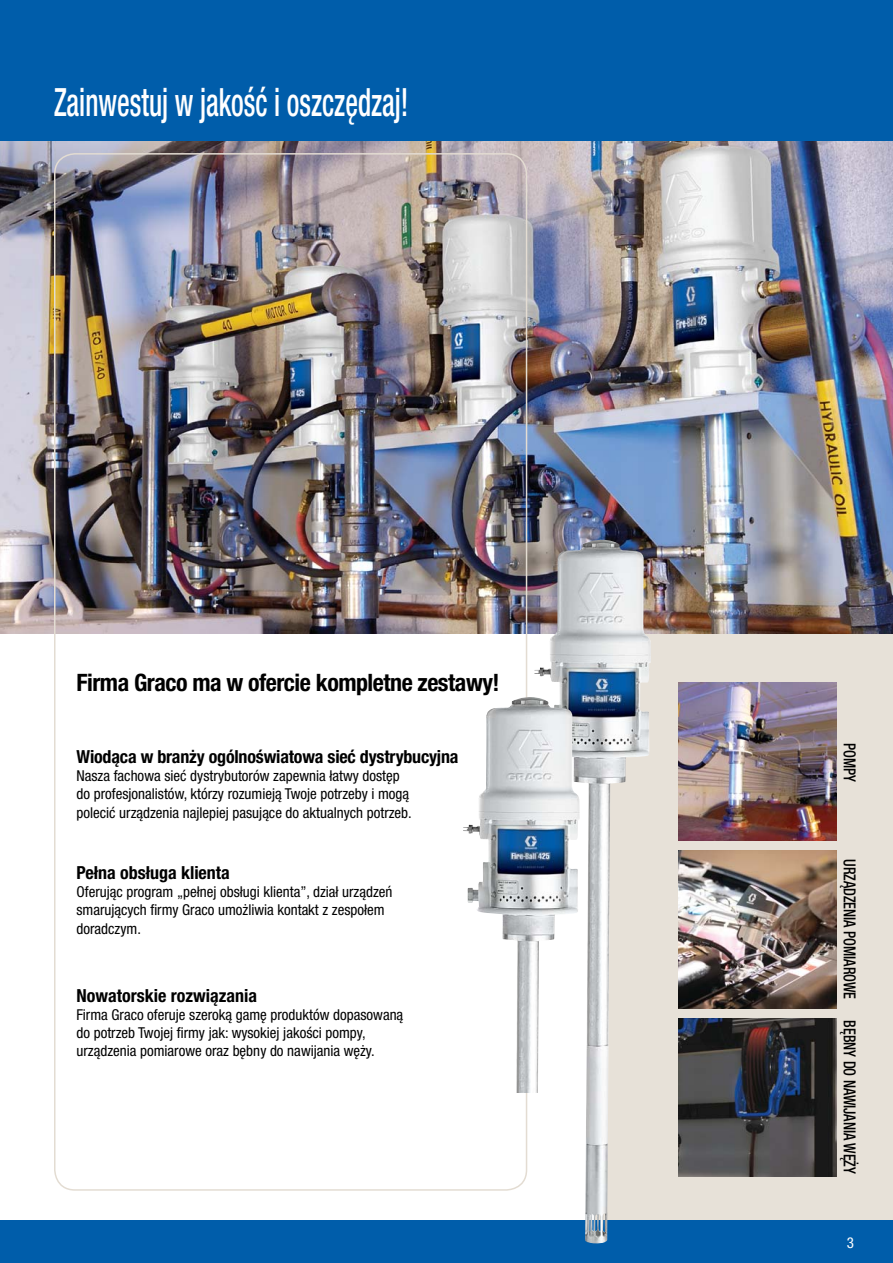
<style>
.page{position:relative;width:893px;height:1263px;background:#fff}
.page>*{position:absolute;margin:0;border:0;box-sizing:border-box;transform-origin:0 0}
.t1{font:500 condensed 39px "Helvetica Neue LTCE";color:#fff;scale:.7 1}
.t2{font:700 condensed 24px "Helvetica Neue LTCE";letter-spacing:-.02em;color:#000}
.t3{font:700 condensed 18px "Helvetica Neue LTCE";letter-spacing:-.01em;color:#000}
.t4{font:500 condensed 16.65px "Helvetica Neue LTCE";color:#000;scale:.85 1}
.t5{font:condensed 15px/18px "Helvetica Neue LTCE";color:#000}
.t6{font:condensed 15px "Helvetica Neue LTCE";color:#fff}
</style>
<div class="page">
<div style="left:595px;top:140px;width:298px;height:1085px;background:#e7e1d8"></div>
<img style="left:0;top:140px;width:893px;height:494px">
<div style="left:0;top:0;width:893px;height:140px;background:#005daa"></div>
<div style="left:0;top:1220px;width:893px;height:43px;background:#005daa"></div>
<img style="left:679px;top:850px;width:157px;height:158px">
<img style="left:679px;top:1018px;width:158px;height:158px">
<img style="left:679px;top:682px;width:158px;height:158px">
<img style="left:534px;top:540px;width:117px;height:703px">
<img style="left:463px;top:697px;width:117px;height:396px">
<h1 class="t1" style="left:54px;top:88px;width:508px">Zainwestuj w jakość i oszczędzaj!</h1>
<h2 class="t2" style="left:77px;top:673px;width:425px">Firma Graco ma w ofercie kompletne zestawy!</h2>
<p class="t3" style="left:77px;top:750px;width:383px">Wiodąca w branży ogólnoświatowa sieć dystrybucyjna</p>
<p class="t5" style="left:77px;top:768px;width:334px">Nasza fachowa sieć dystrybutorów zapewnia łatwy dostęp do profesjonalistów, którzy rozumieją Twoje potrzeby i mogą</p>
<p class="t5" style="left:77px;top:806px;width:337px">polecić urządzenia najlepiej pasujące do aktualnych potrzeb.</p>
<p class="t3" style="left:77px;top:866px;width:155px">Pełna obsługa klienta</p>
<p class="t5" style="left:77px;top:884px;width:317px">Oferując program „pełnej obsługi klienta”, dział urządzeń smarujących firmy Graco umożliwia kontakt z zespołem</p>
<p class="t5" style="left:77px;top:922px;width:66px">doradczym.</p>
<p class="t3" style="left:77px;top:989px;width:182px">Nowatorskie rozwiązania</p>
<p class="t5" style="left:77px;top:1007px;width:328px">Firma Graco oferuje szeroką gamę produktów dopasowaną do potrzeb Twojej firmy jak: wysokiej jakości pompy, urządzenia pomiarowe oraz bębny do nawijania węży.</p>
<p class="t4" style="left:856px;top:743px;width:47px;rotate:90deg">POMPY</p>
<p class="t4" style="left:856px;top:859px;width:166px;rotate:90deg">URZĄDZENIA POMIAROWE</p>
<p class="t4" style="left:856px;top:1020px;width:182px;rotate:90deg">BĘBNY DO NAWIJANIA WĘŻY</p>
<p class="t6" style="left:847px;top:1237px;width:9px">3</p>
</div>
